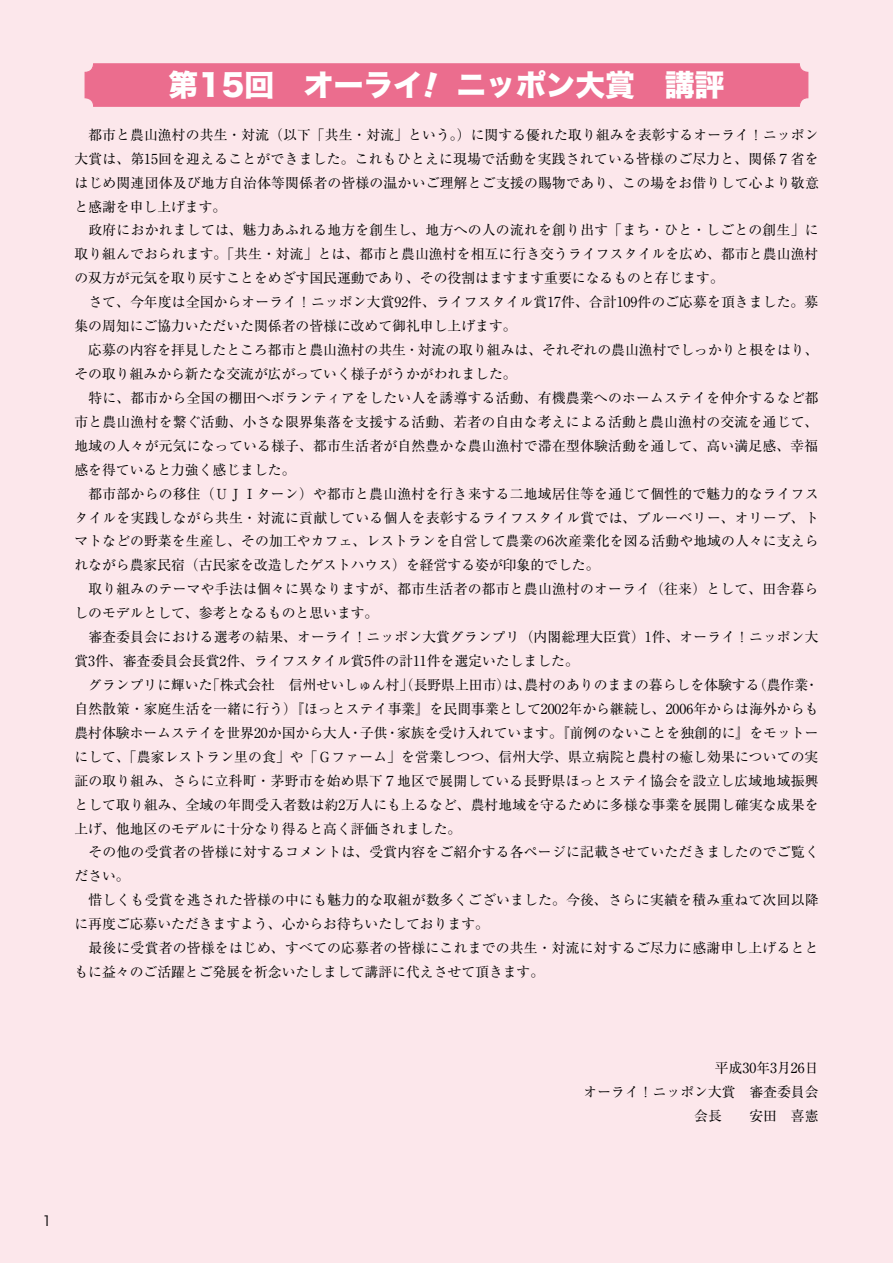
<style>
.page{position:relative;width:893px;height:1263px;background:#fce7eb}
.page>*{position:absolute;margin:0;border:0;box-sizing:border-box;transform-origin:0 0}
.t1{font:29.7px "Hira Kaku Std W8";color:#fff}
.t2{font:13.8px/23.9px "Ryumin Pro";letter-spacing:.01em;color:#000}
.t3{font:13.8px "Hira Kaku Pro W3";color:#000}
</style>
<div class="page">
<div style="left:85px;top:64px;width:723px;height:42px;background:#eb6d8e;border-radius:9px"></div>
<div style="left:85px;top:64px;width:723px;height:43px;border:1px solid #eb6d8e;border-radius:9px"></div>
<h1 class="t1" style="left:169px;top:69px;width:256px">第15回　オーライ</h1>
<h1 class="t1" style="left:456px;top:69px;width:269px">ニッポン大賞　講評</h1>
<p class="t2" style="left:74px;top:122px;width:746px">　都市と農山漁村の共生・対流（以下「共生・対流」という。）に関する優れた取り組みを表彰するオーライ！ニッポン大賞は、第15回を迎えることができました。これもひとえに現場で活動を実践されている皆様のご尽力と、関係７省をはじめ関連団体及び地方自治体等関係者の皆様の温かいご理解とご支援の賜物であり、この場をお借りして心より敬意と感謝を申し上げます。<br>　政府におかれましては、魅力あふれる地方を創生し、地方への人の流れを創り出す「まち・ひと・しごとの創生」に取り組んでおられます。「共生・対流」とは、都市と農山漁村を相互に行き交うライフスタイルを広め、都市と農山漁村の双方が元気を取り戻すことをめざす国民運動であり、その役割はますます重要になるものと存じます。<br>　さて、今年度は全国からオーライ！ニッポン大賞92件、ライフスタイル賞17件、合計109件のご応募を頂きました。募集の周知にご協力いただいた関係者の皆様に改めて御礼申し上げます。<br>　応募の内容を拝見したところ都市と農山漁村の共生・対流の取り組みは、それぞれの農山漁村でしっかりと根をはり、その取り組みから新たな交流が広がっていく様子がうかがわれました。<br>　特に、都市から全国の棚田へボランティアをしたい人を誘導する活動、有機農業へのホームステイを仲介するなど都市と農山漁村を繋ぐ活動、小さな限界集落を支援する活動、若者の自由な考えによる活動と農山漁村の交流を通じて、地域の人々が元気になっている様子、都市生活者が自然豊かな農山漁村で滞在型体験活動を通して、高い満足感、幸福感を得ていると力強く感じました。<br>　都市部からの移住（ＵＪＩターン）や都市と農山漁村を行き来する二地域居住等を通じて個性的で魅力的なライフスタイルを実践しながら共生・対流に貢献している個人を表彰するライフスタイル賞では、ブルーベリー、オリーブ、トマトなどの野菜を生産し、その加工やカフェ、レストランを自営して農業の6次産業化を図る活動や地域の人々に支えられながら農家民宿（古民家を改造したゲストハウス）を経営する姿が印象的でした。<br>　取り組みのテーマや手法は個々に異なりますが、都市生活者の都市と農山漁村のオーライ（往来）として、田舎暮らしのモデルとして、参考となるものと思います。<br>　審査委員会における選考の結果、オーライ！ニッポン大賞グランプリ（内閣総理大臣賞）1件、オーライ！ニッポン大賞3件、審査委員会長賞2件、ライフスタイル賞5件の計11件を選定いたしました。<br>　グランプリに輝いた「株式会社　信州せいしゅん村」（長野県上田市）は、農村のありのままの暮らしを体験する（農作業・自然散策・家庭生活を一緒に行う）『ほっとステイ事業』を民間事業として2002年から継続し、2006年からは海外からも農村体験ホームステイを世界20か国から大人・子供・家族を受け入れています。『前例のないことを独創的に』をモットーにして、「農家レストラン里の食」や「Ｇファーム」を営業しつつ、信州大学、県立病院と農村の癒し効果についての実証の取り組み、さらに立科町・茅野市を始め県下７地区で展開している長野県ほっとステイ協会を設立し広域地域振興として取り組み、全域の年間受入者数は約2万人にも上るなど、農村地域を守るために多様な事業を展開し確実な成果を上げ、他地区のモデルに十分なり得ると高く評価されました。<br>　その他の受賞者の皆様に対するコメントは、受賞内容をご紹介する各ページに記載させていただきましたのでご覧ください。<br>　惜しくも受賞を逃された皆様の中にも魅力的な取組が数多くございました。今後、さらに実績を積み重ねて次回以降に再度ご応募いただきますよう、心からお待ちいたしております。<br>　最後に受賞者の皆様をはじめ、すべての応募者の皆様にこれまでの共生・対流に対するご尽力に感謝申し上げるとともに益々のご活躍とご発展を祈念いたしまして講評に代えさせて頂きます。</p>
<p class="t2" style="left:584px;top:1055px;width:236px;text-align:right">平成30年3月26日<br>オーライ！ニッポン大賞　審査委員会会長　　安田　喜憲</p>
<p class="t3" style="left:43px;top:1208px;width:11px">1</p>
</div>
